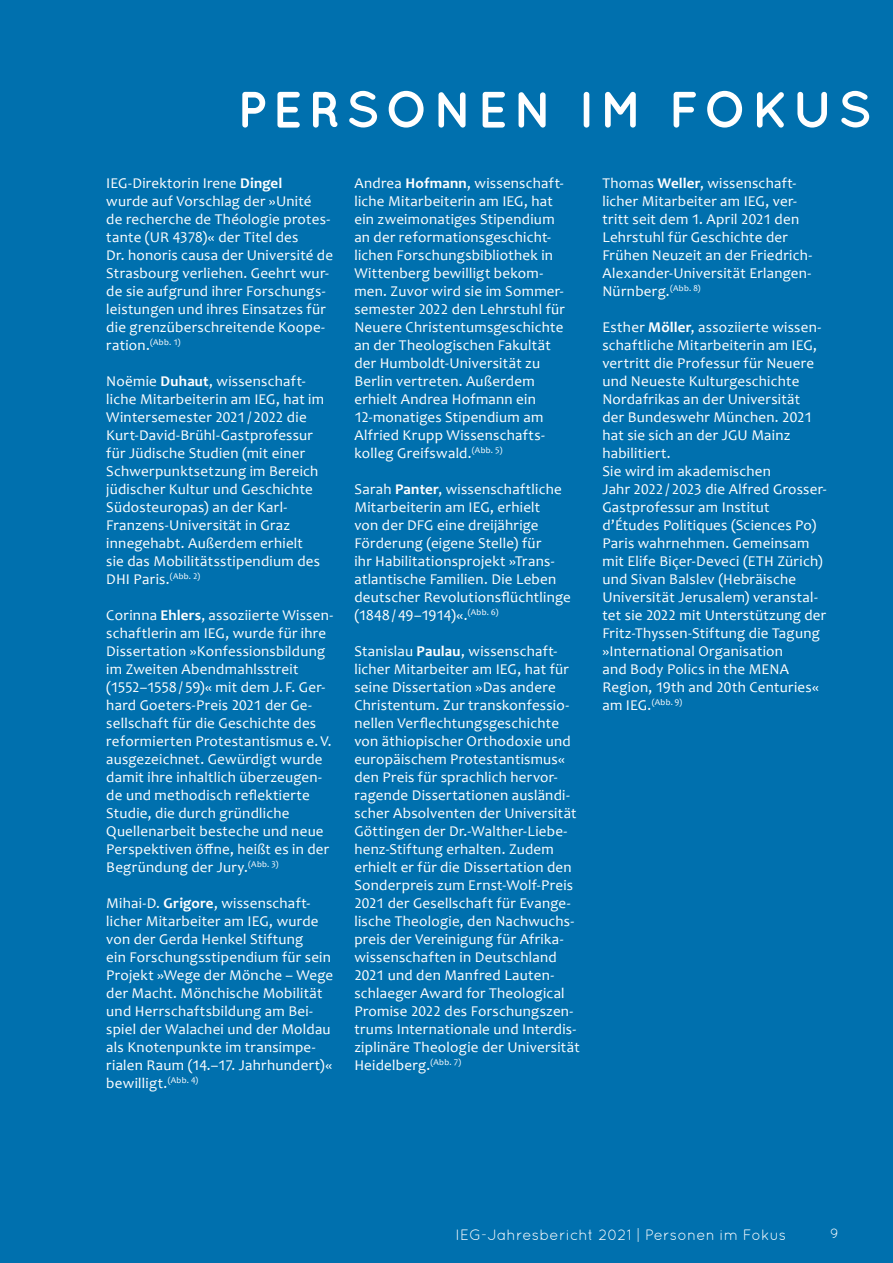
<style>
.page{position:relative;width:893px;height:1263px;background:#0070ae}
.page>*{position:absolute;margin:0;border:0;box-sizing:border-box;transform-origin:0 0}
.t1{font:700 51px "Quicksand";letter-spacing:.1em;color:#fff}
.t2{font:15px/18px "Candara";letter-spacing:.015em;color:#fff}
.t3{font:15px "Quicksand";letter-spacing:.015em;color:#fff}
.t4{font:13.5px "Quicksand";color:#fff}
.t5{font:8.7px "Candara";color:#fff}
.s1{font-weight:700}
.s2{font-size:15px}
</style>
<div class="page">
<h1 class="t1" style="left:237px;top:79px;width:636px">PERSONEN IM FOKUS</h1>
<p class="t2" style="left:106px;top:174px;width:228px">IEG-Direktorin Irene <span class="s1">Dingel<br></span>wurde auf Vorschlag der »Unité<br>de recherche de Théologie protes&shy;tante (UR 4378)« der Titel des<br>Dr. honoris causa der Université de<br>Strasbourg verliehen. Geehrt wur&shy;de sie aufgrund ihrer Forschungs&shy;leistungen und ihres Einsatzes für die grenzüberschreitende Koope&shy;ration.<sup>(Abb.</sup> <sup>1)</sup></p>
<p class="t2" style="left:106px;top:372px;width:219px">Noëmie <span class="s1">Duhaut</span>, wissenschaft&shy;liche Mitarbeiterin am IEG, hat im<br>Wintersemester 2021 / 2022 die<br>Kurt-David-Brühl-Gastprofessur für Jüdische Studien (mit einer<br>Schwerpunktsetzung im Bereich jüdischer Kultur und Geschichte<br>Südosteuropas) an der Karl-<br>Franzens-Universität in Graz innegehabt. Außerdem erhielt sie das Mobilitätsstipendium des<br>DHI Paris.<sup>(Abb.</sup> <sup>2)</sup></p>
<p class="t2" style="left:106px;top:606px;width:228px">Corinna <span class="s1">Ehlers</span>, assoziierte Wissen&shy;schaftlerin am IEG, wurde für ihre Dissertation »Konfessionsbildung im Zweiten Abendmahlsstreit (1552–1558 / 59)« mit dem J. F. Ger&shy;hard Goeters-Preis 2021 der Ge&shy;sellschaft für die Geschichte des reformierten Protestantismus e. V. ausgezeichnet. Gewürdigt wurde damit ihre inhaltlich überzeugen&shy;de und methodisch reflektierte Studie, die durch gründliche Quellenarbeit besteche und neue Perspektiven öffne, heißt es in der Begründung der Jury.<sup>(Abb.</sup> <sup>3)</sup></p>
<p class="t2" style="left:106px;top:894px;width:228px">Mihai-D. <span class="s1">Grigore</span>, wissenschaft&shy;licher Mitarbeiter am IEG, wurde von der Gerda Henkel Stiftung<br>ein Forschungsstipendium für sein<br>Projekt »Wege der Mönche – Wege der Macht. Mönchische Mobilität und Herrschaftsbildung am Bei&shy;spiel der Walachei und der Moldau als Knotenpunkte im transimpe&shy;rialen Raum (14.–17. Jahrhundert)« bewilligt.<sup>(Abb.</sup> <sup>4)</sup></p>
<p class="t2" style="left:354px;top:174px;width:212px">Andrea <span class="s1">Hofmann</span>, wissenschaft&shy;liche Mitarbeiterin am IEG, hat ein zweimonatiges Stipendium an der reformationsgeschicht&shy;lichen Forschungsbibliothek in<br>Wittenberg bewilligt bekom&shy;men. Zuvor wird sie im Sommer&shy;semester 2022 den Lehrstuhl für<br>Neuere Christentumsgeschichte an der Theologischen Fakultät der Humboldt-Universität zu<br>Berlin vertreten. Außerdem erhielt Andrea Hofmann ein<br>12-monatiges Stipendium am<br>Alfried Krupp Wissenschafts&shy;kolleg Greifswald.<sup>(Abb.</sup> <sup>5)</sup></p>
<p class="t2" style="left:354px;top:480px;width:218px">Sarah <span class="s1">Panter</span>, wissenschaftliche<br>Mitarbeiterin am IEG, erhielt<br>von der DFG eine dreijährige<br>Förderung (eigene Stelle) für<br>ihr Habilitationsprojekt »Trans&shy;atlantische Familien. Die Leben deutscher Revolutionsflüchtlinge (1848 / 49–1914)«.<sup>(Abb.</sup> <sup>6)</sup></p>
<p class="t2" style="left:354px;top:642px;width:227px">Stanislau <span class="s1">Paulau</span>, wissenschaft&shy;licher Mitarbeiter am IEG, hat für seine Dissertation »Das andere Christentum. Zur transkonfessio&shy;nellen Verflechtungsgeschichte von äthiopischer Orthodoxie und europäischem Protestantismus« den Preis für sprachlich hervor&shy;ragende Dissertationen ausländi&shy;scher Absolventen der Universität Göttingen der Dr.-Walther-Liebe&shy;henz-Stiftung erhalten. Zudem erhielt er für die Dissertation den Sonderpreis zum Ernst-Wolf-Preis 2021 der Gesellschaft für Evange&shy;lische Theologie, den Nachwuchs&shy;preis der Vereinigung für Afrika&shy;wissenschaften in Deutschland 2021 und den Manfred Lauten&shy;schlaeger Award for Theological Promise 2022 des Forschungszen&shy;trums Internationale und Interdis&shy;ziplinäre Theologie der Universität Heidelberg.<sup>(Abb.</sup> <sup>7)</sup></p>
<p class="t2" style="left:602px;top:174px;width:211px">Thomas <span class="s1">Weller</span>, wissenschaft&shy;licher Mitarbeiter am IEG, ver&shy;tritt seit dem 1. April 2021 den<br>Lehrstuhl für Geschichte der<br>Frühen Neuzeit an der Friedrich-<br>Alexander-Universität Erlangen-<br>Nürnberg.<sup>(Abb.</sup> <sup>8)</sup></p>
<p class="t2" style="left:602px;top:318px;width:226px">Esther <span class="s1">Möller</span>, assoziierte wissen&shy;schaftliche Mitarbeiterin am IEG, vertritt die Professur für Neuere und Neueste Kulturgeschichte<br>Nordafrikas an der Universität<br>der Bundeswehr München. 2021 hat sie sich an der JGU Mainz habilitiert.<br>Sie wird im akademischen<br>Jahr 2022 / 2023 die Alfred Grosser-<br>Gastprofessur am Institut d’Études Politiques (Sciences Po)<br>Paris wahrnehmen. Gemeinsam mit Elife Biçer-Deveci (ETH Zürich) und Sivan Balslev (Hebräische<br>Universität Jerusalem) veranstal&shy;tet sie 2022 mit Unterstützung der<br>Fritz-Thyssen-Stiftung die Tagung »International Organisation<br>and Body Polics in the MENA<br>Region, 19th and 20th Centuries«</p>
<p class="t5" style="left:602px;top:697px;width:81px"><span class="s2">am IEG.</span>(Abb. 9)</p>
<p class="t3" style="left:455px;top:1226px;width:332px">IEG-Jahresbericht 2021 | Personen im Fokus</p>
<p class="t4" style="left:830px;top:1226px;width:10px">9</p>
</div>
